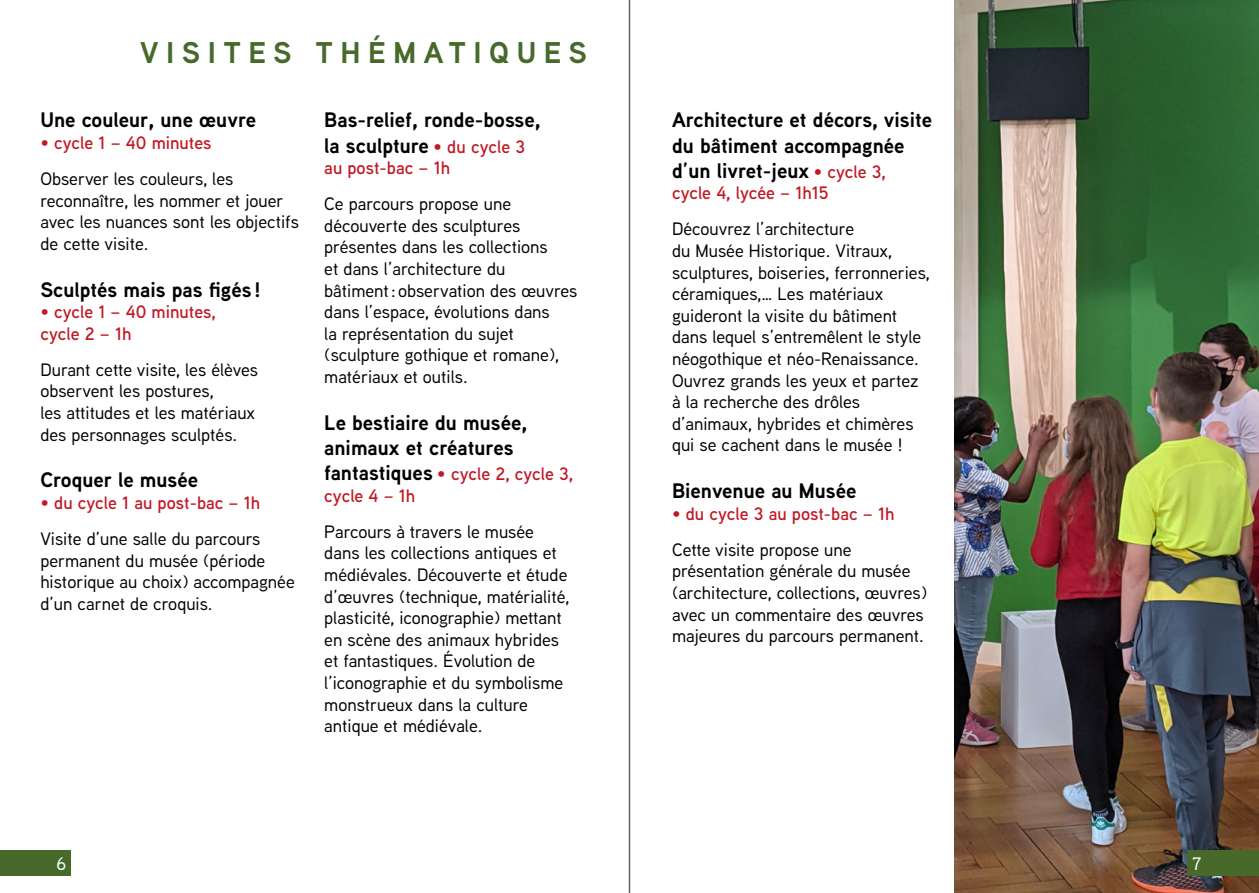
<style>
.page{position:relative;width:1259px;height:893px;background:#fff}
.page>*{position:absolute;margin:0;border:0;box-sizing:border-box;transform-origin:0 0}
.t1{font:700 30px "Aaux Next";letter-spacing:.25em;color:#476a2a}
.t2{font:700 21px/25.2px "Aaux Next";color:#000}
.t3{font:500 18px/21.6px "Aaux Next";color:#000}
.t4{font:600 18px/21.6px "Aaux Next";color:#c11823}
.t5{font:500 18px "Aaux Next";color:#fff}
.s1{color:#c11823}
.s2{font-weight:600;color:#c11823}
.s3{font-weight:500}
.s4{font-weight:600;font-size:18px;color:#c11823}
.s5{font-weight:700;font-size:21px;color:#000}
.s6{font-weight:500;color:#000}
</style>
<div class="page">
<img style="left:955px;top:0;width:304px;height:893px">
<div style="left:0;top:850px;width:71px;height:26px;background:#476a2a"></div>
<div style="left:1188px;top:850px;width:71px;height:26px;background:#476a2a"></div>
<hr style="left:629px;top:0;width:1px;height:893px;background:#646464">
<h1 class="t1" style="left:140px;top:32px;width:448px">VISITES THÉMATIQUES</h1>
<p class="t2" style="left:40px;top:107px;width:217px">Une couleur, une œuvre</p>
<p class="t3" style="left:40px;top:124px;width:194px;line-height:36px"><span class="s1">•</span> <span class="s2">cycle 1 – 40 minutes<br></span>Observer les couleurs, les</p>
<p class="t3" style="left:40px;top:189px;width:260px">reconnaître, les nommer et jouer avec les nuances sont les objectifs de cette visite.</p>
<p class="t2" style="left:40px;top:276px;width:222px">Sculptés mais pas figés !</p>
<p class="t4" style="left:40px;top:301px;width:177px"><span class="s3">•</span> cycle 1 – 40 minutes, cycle 2 – 1h</p>
<p class="t3" style="left:40px;top:358px;width:219px">Durant cette visite, les élèves observent les postures,<br>les attitudes et les matériaux des personnages sculptés.</p>
<p class="t2" style="left:40px;top:467px;width:159px">Croquer le musée</p>
<p class="t3" style="left:40px;top:484px;width:222px;line-height:36px"><span class="s1">•</span> <span class="s2">du cycle 1 au post-bac – 1h<br></span>Visite d’une salle du parcours</p>
<p class="t3" style="left:40px;top:549px;width:256px">permanent du musée (période historique au choix) accompagnée d’un carnet de croquis.</p>
<p class="t2" style="left:324px;top:107px;width:218px">Bas-relief, ronde-bosse, la sculpture <span class="s4">• du cycle 3</span></p>
<p class="t4" style="left:324px;top:157px;width:127px">au post-bac – 1h</p>
<p class="t3" style="left:324px;top:193px;width:255px">Ce parcours propose une découverte des sculptures présentes dans les collections<br>et dans l’architecture du bâtiment:observation des œuvres dans l’espace, évolutions dans<br>la représentation du sujet (sculpture gothique et romane), matériaux et outils.</p>
<p class="t2" style="left:324px;top:410px;width:204px">Le bestiaire du musée, animaux et créatures</p>
<p class="t4" style="left:324px;top:463px;width:250px"><span class="s5">fantastiques</span> • cycle 2, cycle 3, cycle 4 – 1h</p>
<p class="t3" style="left:324px;top:520px;width:246px">Parcours à travers le musée dans les collections antiques et médiévales. Découverte et étude d’œuvres (technique, matérialité, plasticité, iconographie) mettant en scène des animaux hybrides et fantastiques. Évolution de l’iconographie et du symbolisme monstrueux dans la culture antique et médiévale.</p>
<p class="t2" style="left:672px;top:107px;width:262px">Architecture et décors, visite du bâtiment accompagnée d’un livret-jeux <span class="s4">• cycle 3,</span></p>
<p class="t4" style="left:672px;top:182px;width:158px">cycle 4, lycée – 1h15</p>
<p class="t3" style="left:672px;top:218px;width:259px">Découvrez l’architecture<br>du Musée Historique. Vitraux, sculptures, boiseries, ferronneries, céramiques,… Les matériaux guideront la visite du bâtiment dans lequel s’entremêlent le style néogothique et néo-Renaissance.<br>Ouvrez grands les yeux et partez à la recherche des drôles d’animaux, hybrides et chimères qui se cachent dans le musée !</p>
<p class="t2" style="left:672px;top:478px;width:186px">Bienvenue au Musée</p>
<p class="t4" style="left:672px;top:495px;width:224px;line-height:36px"><span class="s3">•</span> du cycle 3 au post-bac – 1h<br><span class="s6">Cette visite propose une</span></p>
<p class="t3" style="left:672px;top:560px;width:257px">présentation générale du musée (architecture, collections, œuvres) avec un commentaire des œuvres majeures du parcours permanent.</p>
<p class="t5" style="left:57px;top:851px;width:11px">6</p>
<p class="t5" style="left:1192px;top:851px;width:10px">7</p>
</div>
